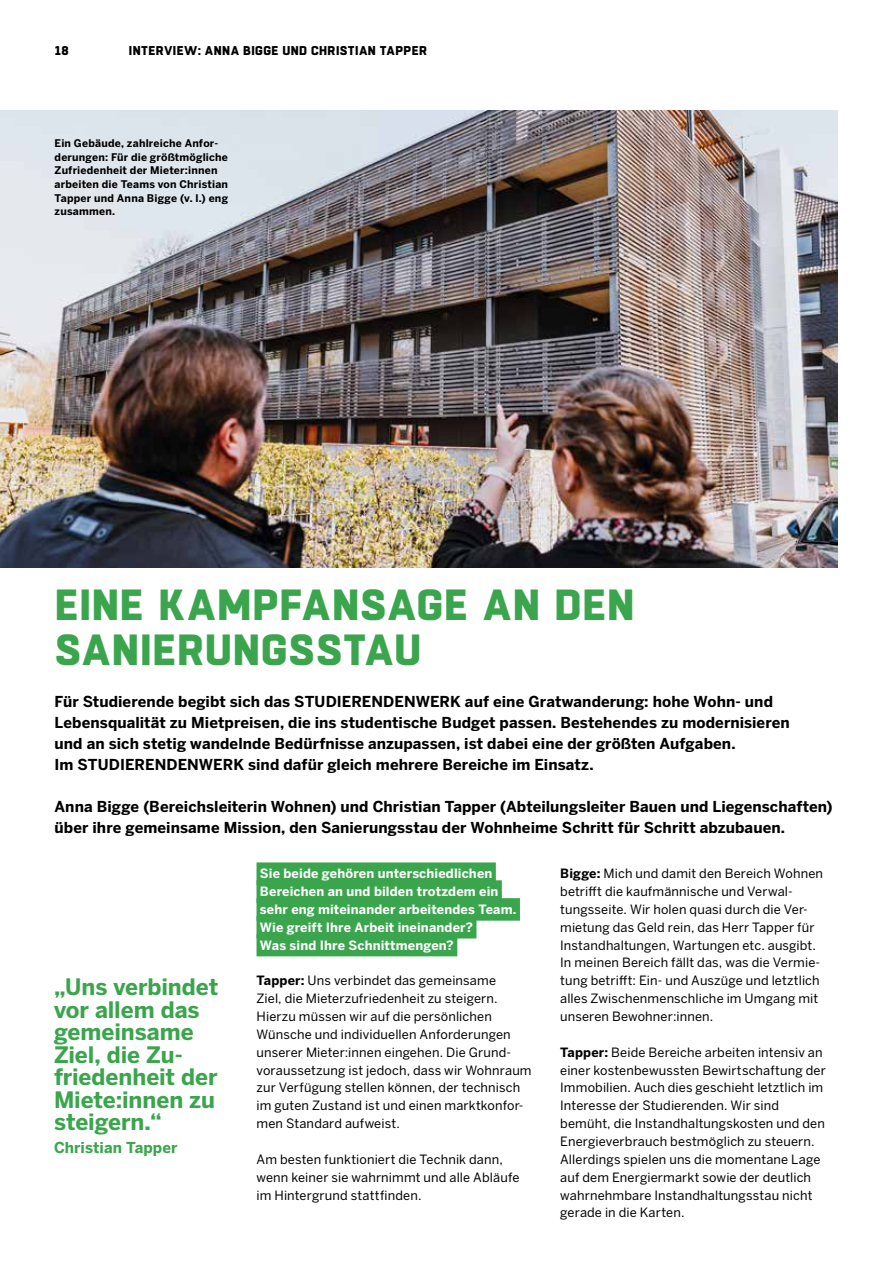
<style>
.page{position:relative;width:893px;height:1263px;background:#fff}
.page>*{position:absolute;margin:0;border:0;box-sizing:border-box;transform-origin:0 0}
.t1{font:800 43.5px/45px "Boxed";letter-spacing:.015em;color:#3ba54e}
.t2{font:700 22.5px/22.5px "Benton Sans";letter-spacing:-.005em;color:#3ba54e}
.t3{font:700 15px/21px "Benton Sans";letter-spacing:.005em;color:#000}
.t4{font:700 15px "Benton Sans";letter-spacing:.005em;color:#3ba54e}
.t5{font:12.75px/17.9px "Benton Sans";letter-spacing:.01em;color:#000}
.t6{font:700 12.75px/17.9px "Benton Sans";letter-spacing:.01em;color:#fff}
.t7{font:800 12.75px "Boxed";letter-spacing:.03em;color:#000}
.t8{font:700 10.5px/13.6px "Benton Sans";letter-spacing:.02em;color:#000}
.s1{font-weight:700}
</style>
<div class="page">
<div style="left:256px;top:862px;width:240px;height:23px;background:#3ba54e"></div>
<div style="left:256px;top:880px;width:246px;height:23px;background:#3ba54e"></div>
<div style="left:256px;top:898px;width:264px;height:23px;background:#3ba54e"></div>
<div style="left:256px;top:916px;width:220px;height:22px;background:#3ba54e"></div>
<div style="left:256px;top:934px;width:201px;height:22px;background:#3ba54e"></div>
<img style="left:0;top:111px;width:838px;height:456px">
<p class="t7" style="left:55px;top:42px;width:15px">18</p>
<p class="t7" style="left:129px;top:42px;width:300px">INTERVIEW: ANNA BIGGE UND CHRISTIAN TAPPER</p>
<p class="t8" style="left:55px;top:136px;width:175px">Ein Gebäude, zahlreiche Anfor&shy;derungen: Für die größtmögliche<br>Zufriedenheit der Mieter:innen arbeiten die Teams von Christian<br>Tapper und Anna Bigge (v. l.) eng zusammen.</p>
<h1 class="t1" style="left:55px;top:584px;width:581px">EINE KAMPFANSAGE AN DEN<br>SANIERUNGSSTAU</h1>
<p class="t3" style="left:55px;top:691px;width:737px">Für Studierende begibt sich das STUDIERENDENWERK auf eine Gratwanderung: hohe Wohn- und Lebensqualität zu Mietpreisen, die ins studentische Budget passen. Bestehendes zu modernisieren und an sich stetig wandelnde Bedürfnisse anzupassen, ist dabei eine der größten Aufgaben.<br>Im STUDIERENDENWERK sind dafür gleich mehrere Bereiche im Einsatz.</p>
<p class="t3" style="left:55px;top:796px;width:780px">Anna Bigge (Bereichsleiterin Wohnen) und Christian Tapper (Abteilungsleiter Bauen und Liegenschaften) über ihre gemeinsame Mission, den Sanierungsstau der Wohnheime Schritt für Schritt abzubauen.</p>
<p class="t5" style="left:560px;top:865px;width:264px"><span class="s1">Bigge:</span> Mich und damit den Bereich Wohnen betrifft die kaufmännische und Verwal&shy;tungsseite. Wir holen quasi durch die Ver&shy;mietung das Geld rein, das Herr Tapper für Instandhaltungen, Wartungen etc. ausgibt.<br>In meinen Bereich fällt das, was die Vermie&shy;tung betrifft: Ein- und Auszüge und letztlich alles Zwischenmenschliche im Umgang mit unseren Bewohner:innen.</p>
<p class="t5" style="left:560px;top:1043px;width:267px"><span class="s1">Tapper:</span> Beide Bereiche arbeiten intensiv an einer kostenbewussten Bewirtschaftung der Immobilien. Auch dies geschieht letztlich im Interesse der Studierenden. Wir sind bemüht, die Instandhaltungskosten und den Energieverbrauch bestmöglich zu steuern.<br>Allerdings spielen uns die momentane Lage auf dem Energiermarkt sowie der deutlich wahrnehmbare Instandhaltungsstau nicht gerade in die Karten.</p>
<p class="t6" style="left:260px;top:865px;width:258px">Sie beide gehören unterschiedlichen Bereichen an und bilden trotzdem ein sehr eng miteinander arbeitendes Team.<br>Wie greift Ihre Arbeit ineinander?<br>Was sind Ihre Schnittmengen?</p>
<p class="t5" style="left:256px;top:972px;width:277px"><span class="s1">Tapper:</span> Uns verbindet das gemeinsame<br>Ziel, die Mieterzufriedenheit zu steigern.<br>Hierzu müssen wir auf die persönlichen Wünsche und individuellen Anforderungen unserer Mieter:innen eingehen. Die Grund&shy;voraussetzung ist jedoch, dass wir Wohnraum zur Verfügung stellen können, der technisch im guten Zustand ist und einen marktkonfor&shy;men Standard aufweist.</p>
<p class="t5" style="left:256px;top:1150px;width:264px">Am besten funktioniert die Technik dann, wenn keiner sie wahrnimmt und alle Abläufe im Hintergrund stattfinden.</p>
<h2 class="t2" style="left:54px;top:976px;width:166px">„Uns verbindet vor allem das gemeinsame<br>Ziel, die Zu&shy;friedenheit der<br>Miete:innen zu steigern.“</h2>
<p class="t4" style="left:54px;top:1138px;width:125px">Christian Tapper</p>
</div>
